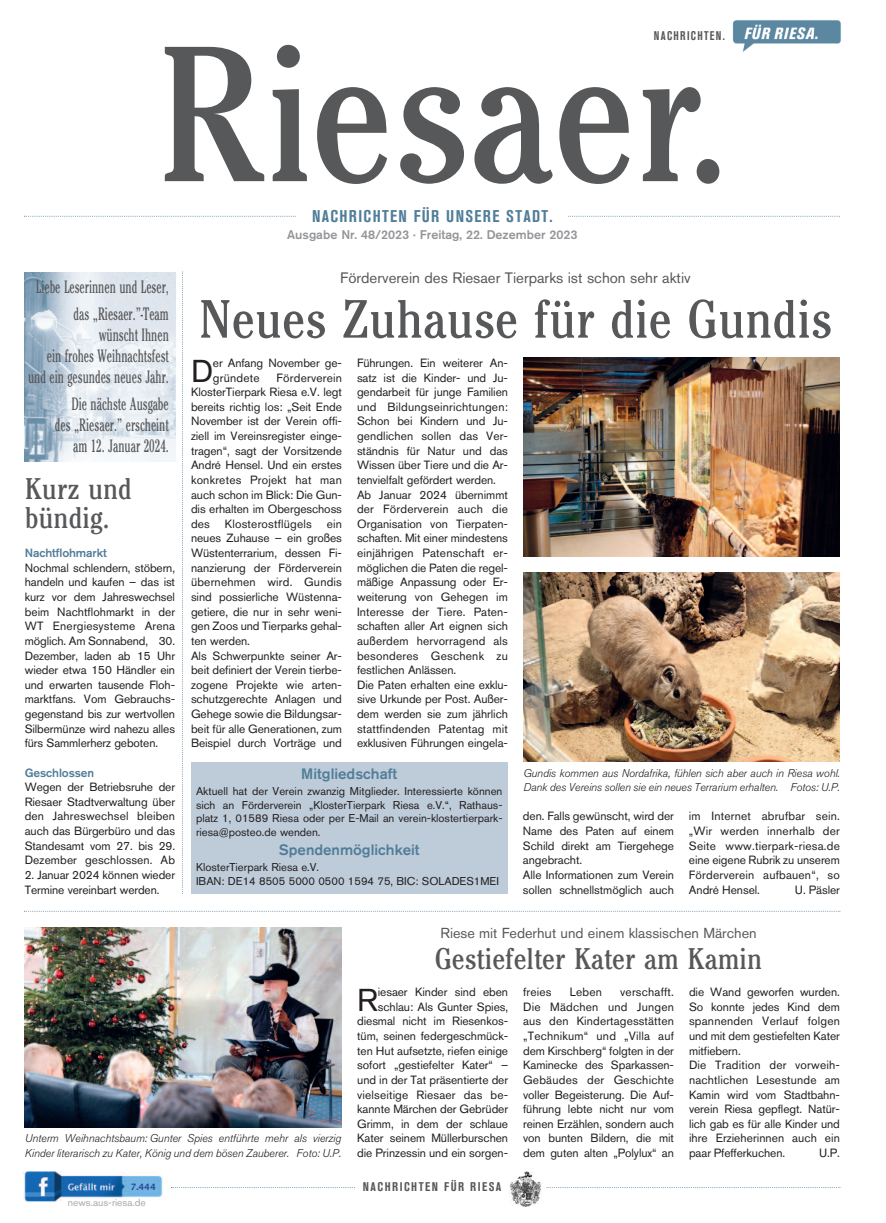
<style>
.page{position:relative;width:886px;height:1223px;background:#fff}
.page>*{position:absolute;margin:0;border:0;box-sizing:border-box;transform-origin:0 0}
.t1{font:201.25px "Cheltenham EFOP Book Con";color:#57585a}
.t2{font:56.25px "Cheltenham EFOP Book Con";color:#57585a}
.t3{font:31.38px "Akzidenz Grotesk Std";color:#231f20}
.t4{font:31.25px/29.2px "Cheltenham EFOP Book Con";color:#57585a}
.t5{font:18.75px/21.2px "Cheltenham EFOP Book Con";color:#57585a;text-align:right;scale:.68 1}
.t6{font:700 condensed 16.88px "Akzidenz Grotesk Std";letter-spacing:.08em;color:#517d99}
.t7{font:15px "Akzidenz Grotesk Std";color:#57585a}
.t8{font:500 15px "Akzidenz Grotesk Std";color:#517d99}
.t9{font:14.38px "Akzidenz Grotesk Std";color:#57585a}
.t10{font:500 12.5px "Akzidenz Grotesk Std";color:#939598}
.t11{font:700 condensed 12.5px "Akzidenz Grotesk Std";letter-spacing:.12em;color:#57585a}
.t12{font:700 condensed 12.5px "Akzidenz Grotesk Std";letter-spacing:.12em;color:#57585a;scale:.9 1}
.t13{font:11.88px/14.6px "Akzidenz Grotesk Std";letter-spacing:-.005em;color:#231f20}
.t14{font:500 11.88px "Akzidenz Grotesk Std";letter-spacing:-.01em;color:#517d99}
.t15{font:11.25px/13.5px "Akzidenz Grotesk Std";color:#231f20;text-align:justify}
.t16{font:italic 300 11.25px/14.6px "Akzidenz Grotesk Std";letter-spacing:-.005em;color:#231f20}
.t17{font:10.12px "Akzidenz Grotesk Std";color:#a8a9ad}
.t18{font:700 8.75px "Lucida Grande";color:#253f8f}
</style>
<div class="page">
<img style="left:732px;top:20px;width:109px;height:32px">
<svg style="left:568px;top:216px;width:272px;height:1px"></svg>
<svg style="left:24px;top:216px;width:272px;height:1px"></svg>
<svg style="left:171px;top:1187px;width:184px;height:1px"></svg>
<svg style="left:546px;top:1187px;width:294px;height:1px"></svg>
<img style="left:509px;top:1171px;width:32px;height:35px">
<img style="left:23px;top:1171px;width:140px;height:30px">
<svg style="left:182px;top:271px;width:1px;height:622px"></svg>
<div style="left:191px;top:762px;width:316px;height:131px;background:#beccd9"></div>
<img style="left:523px;top:357px;width:317px;height:199px">
<img style="left:523px;top:572px;width:317px;height:190px">
<svg style="left:24px;top:910px;width:816px;height:1px"></svg>
<img style="left:25px;top:272px;width:150px;height:190px">
<img style="left:25px;top:927px;width:316px;height:200px">
<p class="t12" style="left:654px;top:28px;width:81px">NACHRICHTEN.</p>
<h1 class="t1" style="left:156px;top:47px;width:577px">Riesaer.</h1>
<h3 class="t6" style="left:312px;top:206px;width:242px">NACHRICHTEN FÜR UNSERE STADT.</h3>
<p class="t10" style="left:287px;top:227px;width:292px">Ausgabe Nr. 48/2023 · Freitag, 22. Dezember 2023</p>
<h3 class="t5" style="left:36px;top:276px;width:197px;line-height:26.2px">Liebe Leserinnen und Leser, das „Riesaer.”-Team</h3>
<h3 class="t5" style="left:28px;top:326px;width:208px">wünscht Ihnen<br>ein frohes Weihnachtsfest und ein gesundes neues Jahr.</h3>
<h3 class="t5" style="left:55px;top:394px;width:169px">Die nächste Ausgabe des „Riesaer.” erscheint am 12. Januar 2024.</h3>
<h3 class="t4" style="left:25px;top:476px;width:109px">Kurz und bündig.</h3>
<p class="t14" style="left:25px;top:545px;width:83px">Nachtflohmarkt</p>
<p class="t13" style="left:25px;top:560px;width:152px;text-align:justify">Nochmal schlendern, stöbern, handeln und kaufen – das ist kurz vor dem Jahreswechsel beim Nachtflohmarkt in der WT Energiesysteme Arena möglich. Am Sonnabend, 30.<br>Dezember, laden ab 15 Uhr wieder etwa 150 Händler ein und erwarten tausende Floh&shy;marktfans. Vom Gebrauchs&shy;gegenstand bis zur wertvollen Silbermünze wird nahezu alles fürs Sammlerherz geboten.</p>
<p class="t14" style="left:25px;top:765px;width:71px">Geschlossen</p>
<p class="t13" style="left:25px;top:779px;width:152px;text-align:justify">Wegen der Betriebsruhe der Riesaer Stadtverwaltung über den Jahreswechsel bleiben auch das Bürgerbüro und das Standesamt vom 27. bis 29.<br>Dezember geschlossen. Ab</p>
<p class="t13" style="left:25px;top:867px;width:152px">2. Januar 2024 können wieder<br>Termine vereinbart werden.</p>
<p class="t7" style="left:340px;top:269px;width:352px">Förderverein des Riesaer Tierparks ist schon sehr aktiv</p>
<h2 class="t2" style="left:199px;top:300px;width:635px">Neues Zuhause für die Gundis</h2>
<h3 class="t3" style="left:191px;top:352px;width:24px">D</h3>
<p class="t13" style="left:213px;top:355px;width:131px">er Anfang November ge&shy;gründete</p>
<p class="t13" style="left:357px;top:355px;width:152px">Führungen. Ein weiterer An&shy;satz ist die Kinder- und Ju&shy;gendarbeit für junge Familien und Bildungseinrichtungen:<br>Schon bei Kindern und Ju&shy;gendlichen sollen das Ver&shy;ständnis für Natur und das<br>Wissen über Tiere und die Ar&shy;tenvielfalt gefördert werden.<br>Ab Januar 2024 übernimmt der Förderverein auch die<br>Organisation von Tierpaten&shy;schaften. Mit einer mindestens einjährigen Patenschaft er&shy;möglichen die Paten die regel&shy;mäßige Anpassung oder Er&shy;weiterung von Gehegen im<br>Interesse der Tiere. Paten&shy;schaften aller Art eignen sich außerdem hervorragend als besonderes Geschenk zu festlichen Anlässen.<br>Die Paten erhalten eine exklu&shy;sive Urkunde per Post. Außer&shy;dem werden sie zum jährlich stattfindenden Patentag mit exklusiven Führungen eingela-</p>
<p class="t13" style="left:191px;top:370px;width:152px;text-indent:86px">Förderverein<br>KlosterTierpark Riesa e.V. legt bereits richtig los: „Seit Ende<br>November ist der Verein offi&shy;ziell im Vereinsregister einge&shy;tragen“, sagt der Vorsitzende<br>André Hensel. Und ein erstes konkretes Projekt hat man auch schon im Blick: Die Gun&shy;dis erhalten im Obergeschoss des Klosterostflügels ein neues Zuhause – ein großes<br>Wüstenterrarium, dessen Fi&shy;nanzierung der Förderverein übernehmen wird. Gundis sind possierliche Wüstenna&shy;getiere, die nur in sehr weni&shy;gen Zoos und Tierparks gehal&shy;ten werden.<br>Als Schwerpunkte seiner Ar&shy;beit definiert der Verein tierbe&shy;zogene Projekte wie arten&shy;schutzgerechte Anlagen und<br>Gehege sowie die Bildungsar&shy;beit für alle Generationen, zum<br>Beispiel durch Vorträge und</p>
<p class="t8" style="left:301px;top:764px;width:97px">Mitgliedschaft</p>
<p class="t15" style="left:196px;top:784px;width:308px">Aktuell hat der Verein zwanzig Mitglieder. Interessierte können sich an Förderverein „KlosterTierpark Riesa e.V.“, Rathaus&shy;platz 1, 01589 Riesa oder per E-Mail an verein-klostertierpark&shy;riesa@posteo.de wenden.</p>
<p class="t8" style="left:279px;top:840px;width:142px">Spendenmöglichkeit</p>
<p class="t15" style="left:196px;top:860px;width:304px">KlosterTierpark Riesa e.V.<br>IBAN: DE14 8505 5000 0500 1594 75, BIC: SOLADES1MEI</p>
<p class="t16" style="left:523px;top:765px;width:318px">Gundis kommen aus Nordafrika, fühlen sich aber auch in Riesa wohl.<br>Dank des Vereins sollen sie ein neues Terrarium erhalten. Fotos: U.P.</p>
<p class="t13" style="left:523px;top:809px;width:152px">den. Falls gewünscht, wird der<br>Name des Paten auf einem<br>Schild direkt am Tiergehege angebracht.<br>Alle Informationen zum Verein sollen schnellstmöglich auch</p>
<p class="t13" style="left:689px;top:809px;width:152px;text-align:justify">im Internet abrufbar sein. „Wir werden innerhalb der Seite www.tierpark-riesa.de eine eigene Rubrik zu unserem Förderverein aufbauen“, so André Hensel.</p>
<p class="t13" style="left:795px;top:882px;width:47px">U. Päsler</p>
<p class="t9" style="left:440px;top:924px;width:318px">Riese mit Federhut und einem klassischen Märchen</p>
<h3 class="t4" style="left:435px;top:947px;width:329px">Gestiefelter Kater am Kamin</h3>
<p class="t16" style="left:25px;top:1131px;width:318px">Unterm Weihnachtsbaum: Gunter Spies entführte mehr als vierzig<br>Kinder literarisch zu Kater, König und dem bösen Zauberer. Foto: U.P.</p>
<p class="t18" style="left:131px;top:1181px;width:27px">7.444</p>
<p class="t17" style="left:68px;top:1196px;width:79px">news.aus-riesa.de</p>
<p class="t13" style="left:523px;top:984px;width:152px;text-align:justify;text-indent:97px">verschafft.<br>Die Mädchen und Jungen aus den Kindertagesstätten „Technikum“ und „Villa auf dem Kirschberg“ folgten in der Kaminecke des Sparkassen-Gebäudes der Geschichte voller Begeisterung. Die Auf&shy;führung lebte nicht nur vom reinen Erzählen, sondern auch von bunten Bildern, die mit dem guten alten „Polylux“ an</p>
<p class="t13" style="left:689px;top:984px;width:152px">die Wand geworfen wurden.<br>So konnte jedes Kind dem spannenden Verlauf folgen und mit dem gestiefelten Kater mitfiebern.<br>Die Tradition der vorweih&shy;nachtlichen Lesestunde am<br>Kamin wird vom Stadtbahn&shy;verein Riesa gepflegt. Natür&shy;lich gab es für alle Kinder und ihre Erzieherinnen auch ein paar Pfefferkuchen.</p>
<p class="t13" style="left:357px;top:984px;width:152px;text-align:right">iesaer Kinder sind eben schlau: Als Gunter Spies, diesmal nicht im Riesenkos&shy;tüm, seinen federgeschmück&shy;ten Hut aufsetzte, riefen einige sofort „gestiefelter Kater“ – und in der Tat präsentierte der vielseitige Riesaer das be&shy;kannte Märchen der Gebrüder<br>Grimm, in dem der schlaue<br>Kater seinem Müllerburschen die Prinzessin und ein sorgen-</p>
<p class="t13" style="left:523px;top:984px;width:30px">freies</p>
<p class="t13" style="left:570px;top:984px;width:34px">Leben</p>
<h3 class="t3" style="left:357px;top:981px;width:22px">R</h3>
<p class="t13" style="left:819px;top:1145px;width:22px">U.P.</p>
<p class="t11" style="left:363px;top:1179px;width:140px">NACHRICHTEN FÜR RIESA</p>
</div>
